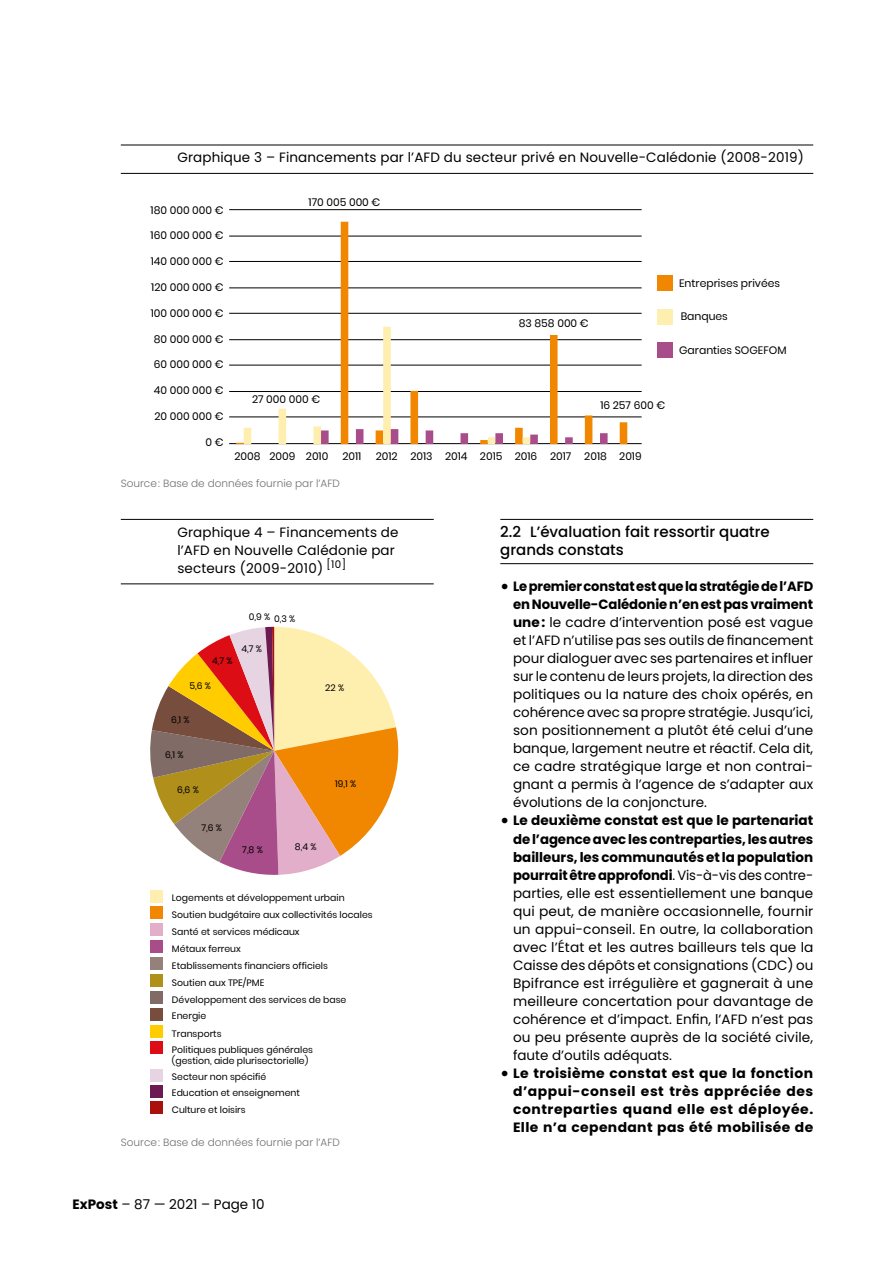
<style>
.page{position:relative;width:893px;height:1263px;background:#fff}
.page>*{position:absolute;margin:0;border:0;box-sizing:border-box;transform-origin:0 0}
.t1{font:500 15px/18px "Poppins";color:#000}
.t2{font:13.5px/18px "Poppins";letter-spacing:.01em;color:#000;text-align:justify}
.t3{font:700 13.5px/18px "Poppins";letter-spacing:.025em;color:#000;text-align:justify}
.t4{font:10.8px "Poppins";color:#000}
.t5{font:300 10.5px "Poppins";color:#6f7070}
.t6{font:10.5px "Poppins";color:#000}
.t7{font:9.3px/16.8px "Poppins";color:#000}
.s1{font-weight:700}
.s2{font-size:22.5px}
.s3{font-weight:400;font-size:22.5px}
</style>
<div class="page">
<hr style="left:121px;top:145px;width:692px;height:1px;background:#000">
<hr style="left:121px;top:173px;width:692px;height:1px;background:#000">
<hr style="left:121px;top:519px;width:313px;height:1px;background:#000">
<hr style="left:121px;top:583px;width:313px;height:1px;background:#000">
<div style="left:150px;top:889px;width:13px;height:13px;background:#ffefaf"></div>
<div style="left:150px;top:906px;width:13px;height:13px;background:#f18700"></div>
<div style="left:150px;top:923px;width:13px;height:13px;background:#e3aeca"></div>
<div style="left:150px;top:940px;width:13px;height:13px;background:#a84d89"></div>
<div style="left:150px;top:957px;width:13px;height:13px;background:#95817b"></div>
<div style="left:150px;top:974px;width:13px;height:13px;background:#b18f1b"></div>
<div style="left:150px;top:991px;width:13px;height:13px;background:#806b66"></div>
<div style="left:150px;top:1008px;width:13px;height:13px;background:#774d3d"></div>
<div style="left:150px;top:1024px;width:13px;height:13px;background:#fc0"></div>
<div style="left:150px;top:1041px;width:13px;height:13px;background:#dc0d15"></div>
<div style="left:150px;top:1068px;width:13px;height:13px;background:#e7d4e2"></div>
<div style="left:150px;top:1085px;width:13px;height:13px;background:#6d1a52"></div>
<div style="left:150px;top:1101px;width:13px;height:13px;background:#a9110c"></div>
<svg style="left:150px;top:627px;width:249px;height:248px"></svg>
<hr style="left:229px;top:443px;width:413px;height:1px;background:#000">
<hr style="left:229px;top:417px;width:413px;height:1px;background:#000">
<hr style="left:229px;top:391px;width:413px;height:1px;background:#000">
<hr style="left:229px;top:365px;width:413px;height:1px;background:#000">
<hr style="left:229px;top:339px;width:413px;height:1px;background:#000">
<hr style="left:229px;top:236px;width:413px;height:1px;background:#000">
<hr style="left:229px;top:209px;width:413px;height:1px;background:#000">
<hr style="left:229px;top:313px;width:413px;height:1px;background:#000">
<hr style="left:229px;top:288px;width:413px;height:1px;background:#000">
<hr style="left:229px;top:261px;width:413px;height:1px;background:#000">
<div style="left:657px;top:276px;width:15px;height:15px;background:#f18700"></div>
<div style="left:657px;top:309px;width:15px;height:15px;background:#ffefaf"></div>
<div style="left:657px;top:343px;width:16px;height:15px;background:#a84d89"></div>
<svg style="left:236px;top:222px;width:391px;height:222px"></svg>
<svg style="left:244px;top:327px;width:364px;height:117px"></svg>
<hr style="left:500px;top:519px;width:313px;height:1px;background:#000">
<hr style="left:500px;top:563px;width:313px;height:1px;background:#000">
<p class="t2" style="left:177px;top:149px;width:628px">Graphique 3 – Financements par l’AFD du secteur privé en Nouvelle-Calédonie (2008-2019)</p>
<p class="t4" style="left:151px;top:204px;width:75px">180 000 000 €</p>
<p class="t4" style="left:151px;top:229px;width:75px">160 000 000 €</p>
<p class="t4" style="left:151px;top:255px;width:75px">140 000 000 €</p>
<p class="t4" style="left:151px;top:281px;width:74px">120 000 000 €</p>
<p class="t4" style="left:151px;top:307px;width:74px">100 000 000 €</p>
<p class="t4" style="left:154px;top:333px;width:72px">80 000 000 €</p>
<p class="t4" style="left:154px;top:358px;width:71px">60 000 000 €</p>
<p class="t4" style="left:154px;top:384px;width:71px">40 000 000 €</p>
<p class="t4" style="left:154px;top:410px;width:71px">20 000 000 €</p>
<p class="t4" style="left:206px;top:436px;width:20px">0 €</p>
<p class="t4" style="left:309px;top:196px;width:73px">170 005 000 €</p>
<p class="t4" style="left:252px;top:393px;width:70px">27 000 000 €</p>
<p class="t4" style="left:519px;top:317px;width:72px">83 858 000 €</p>
<p class="t4" style="left:600px;top:399px;width:66px">16 257 600 €</p>
<p class="t4" style="left:234px;top:450px;width:95px">2008 2009 2010</p>
<p class="t4" style="left:342px;top:450px;width:20px">2011</p>
<p class="t4" style="left:376px;top:450px;width:233px">2012 2013 2014 2015 2016 2017 2018</p>
<p class="t4" style="left:619px;top:450px;width:24px">2019</p>
<p class="t5" style="left:121px;top:477px;width:221px">Source: Base de données fournie par l’AFD</p>
<p class="t4" style="left:679px;top:276px;width:103px">Entreprises privées</p>
<p class="t4" style="left:681px;top:310px;width:49px">Banques</p>
<p class="t4" style="left:679px;top:344px;width:109px">Garanties SOGEFOM</p>
<p class="t2" style="left:177px;top:523px;width:223px;text-align:left">Graphique 4 – Financements de l’AFD en Nouvelle Calédonie par secteurs (2009-2010)</p>
<p class="t6" style="left:326px;top:559px;width:21px">[10]</p>
<p class="t7" style="left:249px;top:609px;width:48px">0,9 % 0,3 %</p>
<p class="t7" style="left:212px;top:653px;width:22px">4,7 %</p>
<p class="t7" style="left:189px;top:677px;width:23px">5,6 %</p>
<p class="t7" style="left:241px;top:640px;width:22px">4,7 %</p>
<p class="t7" style="left:171px;top:712px;width:20px">6,1 %</p>
<p class="t7" style="left:165px;top:747px;width:20px">6,1 %</p>
<p class="t7" style="left:177px;top:782px;width:23px">6,6 %</p>
<p class="t7" style="left:325px;top:679px;width:20px">22 %</p>
<p class="t7" style="left:335px;top:776px;width:23px">19,1 %</p>
<p class="t7" style="left:201px;top:820px;width:22px">7,6 %</p>
<p class="t7" style="left:242px;top:841px;width:22px">7,8 %</p>
<p class="t7" style="left:295px;top:838px;width:23px">8,4 %</p>
<p class="t7" style="left:172px;top:889px;width:202px">Logements et développement urbain<br>Soutien budgétaire aux collectivités locales<br>Santé et services médicaux<br>Métaux ferreux<br>Etablissements financiers officiels<br>Soutien aux TPE/PME<br>Développement des services de base<br>Energie</p>
<p class="t7" style="left:172px;top:1025px;width:143px;line-height:16.4px">Transports<br>Politiques publiques générales</p>
<p class="t7" style="left:172px;top:1053px;width:138px;line-height:16.2px">(gestion, aide plurisectorielle)<br>Secteur non spécifié<br>Education et enseignement<br>Culture et loisirs</p>
<p class="t5" style="left:121px;top:1136px;width:221px">Source: Base de données fournie par l’AFD</p>
<p class="t2" style="left:73px;top:1195px;width:194px"><span class="s1">ExPost</span> – 87 — 2021 – Page 10</p>
<p class="t1" style="left:500px;top:523px;width:271px">2.2 L’évaluation fait ressortir quatre grands constats</p>
<p class="t2" style="left:513px;top:577px;width:302px;text-indent:-13px"><span class="s2">•</span> <span class="s1">Le premier constat est que la stratégie de l’AFD en Nouvelle-Calédonie n’en est pas vraiment une:</span> le cadre d’intervention posé est vague et l’AFD n’utilise pas ses outils de financement pour dialoguer avec ses partenaires et influer sur le contenu de leurs projets, la direction des politiques ou la nature des choix opérés, en cohérence avec sa propre stratégie. Jusqu’ici, son positionnement a plutôt été celui d’une banque, largement neutre et réactif. Cela dit, ce cadre stratégique large et non contrai&shy;gnant a permis à l’agence de s’adapter aux évolutions de la conjoncture.</p>
<p class="t2" style="left:513px;top:812px;width:302px;text-indent:-13px"><span class="s2">•</span> <span class="s1">Le deuxième constat est que le partenariat de l’agence avec les contreparties, les autres bailleurs, les communautés et la population pourrait être approfondi</span>. Vis-à-vis des contre&shy;parties, elle est essentiellement une banque qui peut, de manière occasionnelle, fournir un appui-conseil. En outre, la collaboration avec l’État et les autres bailleurs tels que la Caisse des dépôts et consignations (CDC) ou Bpifrance est irrégulière et gagnerait à une meilleure concertation pour davantage de cohérence et d’impact. Enfin, l’AFD n’est pas ou peu présente auprès de la société civile, faute d’outils adéquats.</p>
<p class="t3" style="left:513px;top:1064px;width:302px;text-indent:-13px"><span class="s3">•</span> Le troisième constat est que la fonction d’appui-conseil est très appréciée des contreparties quand elle est déployée.<br>Elle n’a cependant pas été mobilisée de</p>
</div>
